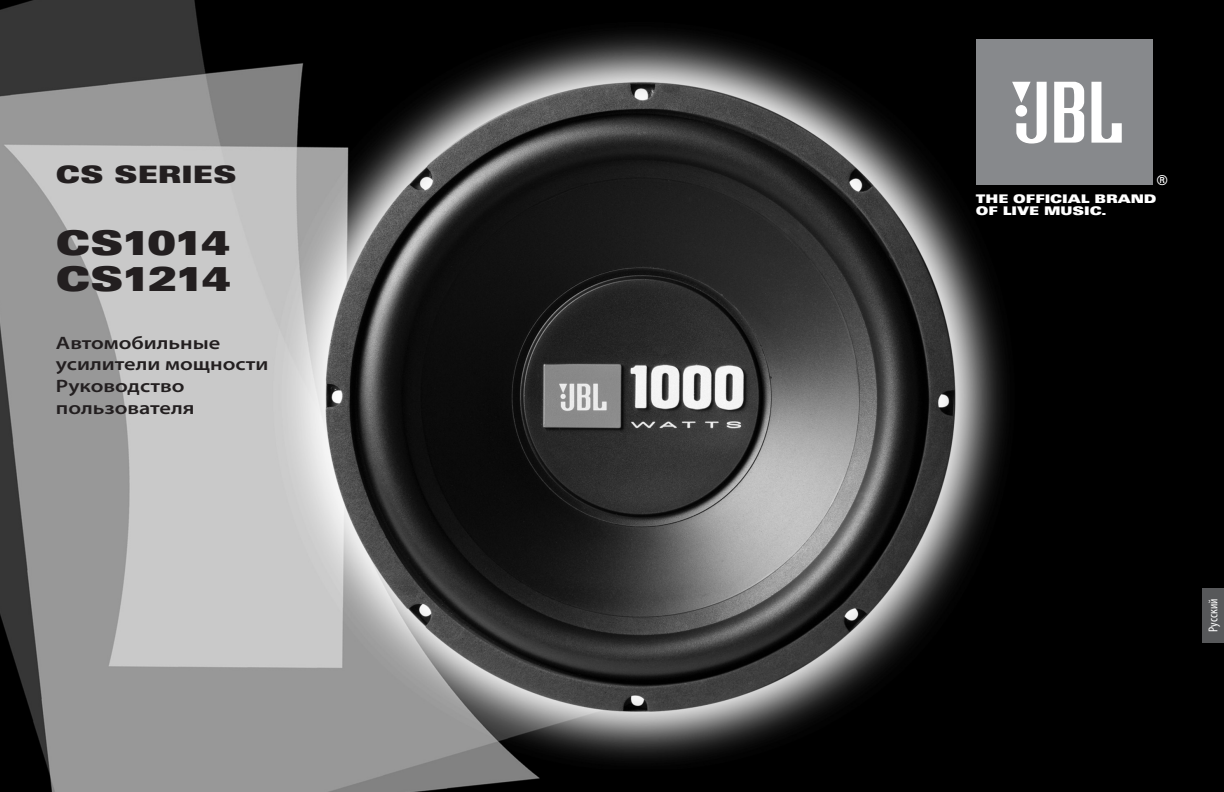
<style>
.page{position:relative;width:1224px;height:792px;background:#fff}
.page>*{position:absolute;margin:0;border:0;box-sizing:border-box;transform-origin:0 0}
.t1{font:900 expanded 34px/36px "Univers";letter-spacing:-.05em;color:#231f20}
.t2{font:900 expanded 24px "Univers";color:#231f20}
.t3{font:600 semi-expanded 18px/21.6px "Myriad Pro";color:#231f20;scale:1.15 1}
.t4{font:13.6px "Univers";color:#fff}
.t5{font:condensed 13px "Myriad Pro";letter-spacing:.01em;color:#fff}
.t6{font:900 expanded 11.8px/12.2px "Univers";color:#fff}
</style>
<div class="page">
<img style="left:0;top:0;width:1224px;height:792px">
<div style="left:976px;top:40px;width:177px;height:145px;background:#87898c"></div>
<svg style="left:1091px;top:82px;width:31px;height:61px"></svg>
<svg style="left:1054px;top:82px;width:30px;height:61px"></svg>
<svg style="left:1012px;top:82px;width:35px;height:62px"></svg>
<div style="left:1202px;top:588px;width:22px;height:54px;background:#57585a"></div>
<h2 class="t2" style="left:56px;top:166px;width:182px">CS SERIES</h2>
<h1 class="t1" style="left:56px;top:228px;width:176px">CS1014<br>CS1214</h1>
<p class="t3" style="left:56px;top:333px;width:186px">Автомобильные усилители мощности<br>Руководство пользователя</p>
<p class="t4" style="left:1157px;top:175px;width:12px">®</p>
<p class="t6" style="left:976px;top:193px;width:182px">THE OFFICIAL BRAND<br>OF LIVE MUSIC.</p>
<p class="t5" style="left:1208px;top:632px;width:35px;rotate:-90deg">Русский</p>
</div>
